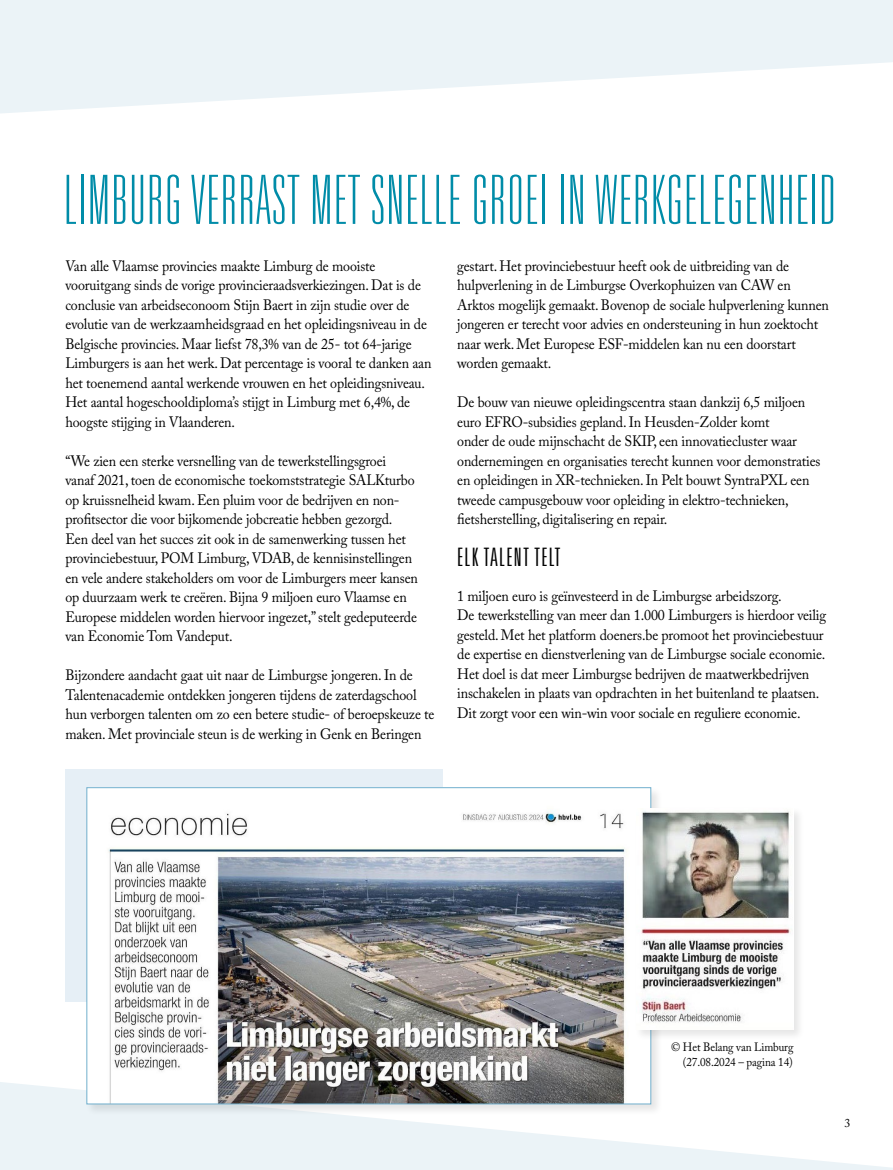
<style>
.page{position:relative;width:893px;height:1170px;background:#fff}
.page>*{position:absolute;margin:0;border:0;box-sizing:border-box;transform-origin:0 0}
.t1{font:100 ultra-condensed 67.95px "Univers";letter-spacing:.035em;color:#008ca8;scale:.95 1}
.t2{font:300 ultra-condensed 25.5px "Univers LT";letter-spacing:.05em;color:#000;scale:.93 1}
.t3{font:15px/19.5px "Adobe Caslon Pro";letter-spacing:-.01em;color:#000;scale:.93 1}
.t4{font:12px/15px "Adobe Caslon Pro";letter-spacing:-.01em;color:#000;text-align:right;scale:.93 1}
.t5{font:12px "Adobe Caslon Pro";letter-spacing:-.01em;color:#000}
</style>
<div class="page">
<svg style="left:0;top:1082px;width:893px;height:87px;fill:#ebf3f7"></svg>
<svg style="left:0;top:0;width:893px;height:113px;fill:#ebf3f7"></svg>
<div style="left:65px;top:768px;width:377px;height:233px;background:#e6eff6"></div>
<div style="left:85px;top:785px;width:578px;height:330px;background:#000;opacity:.1"></div>
<div style="left:87px;top:787px;width:564px;height:316px;background:#fff"></div>
<img style="left:108px;top:811px;width:519px;height:291px">
<div style="left:634px;top:806px;width:171px;height:234px;background:#000;opacity:.1"></div>
<img style="left:636px;top:808px;width:158px;height:221px">
<h1 class="t1" style="left:64px;top:165px;width:813px">LIMBURG VERRAST MET SNELLE GROEI IN WERKGELEGENHEID</h1>
<p class="t3" style="left:65px;top:255px;width:395px">Van alle Vlaamse provincies maakte Limburg de mooiste vooruitgang sinds de vorige provincieraadsverkiezingen. Dat is de conclusie van arbeidseconoom Stijn Baert in zijn studie over de evolutie van de werkzaamheidsgraad en het opleidingsniveau in de Belgische provincies. Maar liefst 78,3% van de 25- tot 64-jarige Limburgers is aan het werk. Dat percentage is vooral te danken aan het toenemend aantal werkende vrouwen en het opleidingsniveau.<br>Het aantal hogeschooldiploma’s stijgt in Limburg met 6,4%, de hoogste stijging in Vlaanderen.</p>
<p class="t3" style="left:65px;top:450px;width:381px">“We zien een sterke versnelling van de tewerkstellingsgroei vanaf 2021, toen de economische toekomststrategie SALKturbo op kruissnelheid kwam. Een pluim voor de bedrijven en non&shy;profitsector die voor bijkomende jobcreatie hebben gezorgd.<br>Een deel van het succes zit ook in de samenwerking tussen het provinciebestuur, POM Limburg, VDAB, de kennisinstellingen en vele andere stakeholders om voor de Limburgers meer kansen op duurzaam werk te creëren. Bijna 9 miljoen euro Vlaamse en Europese middelen worden hiervoor ingezet,” stelt gedeputeerde van Economie Tom Vandeput.</p>
<p class="t3" style="left:65px;top:665px;width:398px">Bijzondere aandacht gaat uit naar de Limburgse jongeren. In de Talentenacademie ontdekken jongeren tijdens de zaterdagschool hun verborgen talenten om zo een betere studie- of beroepskeuze te maken. Met provinciale steun is de werking in Genk en Beringen</p>
<p class="t3" style="left:457px;top:255px;width:401px">gestart. Het provinciebestuur heeft ook de uitbreiding van de hulpverlening in de Limburgse Overkophuizen van CAW en Arktos mogelijk gemaakt. Bovenop de sociale hulpverlening kunnen jongeren er terecht voor advies en ondersteuning in hun zoektocht naar werk. Met Europese ESF-middelen kan nu een doorstart worden gemaakt.</p>
<p class="t3" style="left:457px;top:392px;width:392px">De bouw van nieuwe opleidingscentra staan dankzij 6,5 miljoen euro EFRO-subsidies gepland. In Heusden-Zolder komt<br>onder de oude mijnschacht de SKIP, een innovatiecluster waar ondernemingen en organisaties terecht kunnen voor demonstraties en opleidingen in XR-technieken. In Pelt bouwt SyntraPXL een tweede campusgebouw voor opleiding in elektro-technieken, fietsherstelling, digitalisering en repair.</p>
<h2 class="t2" style="left:457px;top:544px;width:113px">ELK TALENT TELT</h2>
<p class="t3" style="left:457px;top:585px;width:398px">1 miljoen euro is geïnvesteerd in de Limburgse arbeidszorg.<br>De tewerkstelling van meer dan 1.000 Limburgers is hierdoor veilig gesteld. Met het platform doeners.be promoot het provinciebestuur de expertise en dienstverlening van de Limburgse sociale economie.<br>Het doel is dat meer Limburgse bedrijven de maatwerkbedrijven inschakelen in plaats van opdrachten in het buitenland te plaatsen.<br>Dit zorgt voor een win-win voor sociale en reguliere economie.</p>
<p class="t4" style="left:671px;top:1039px;width:133px">© Het Belang van Limburg (27.08.2024 – pagina 14)</p>
<p class="t5" style="left:844px;top:1116px;width:7px">3</p>
</div>
